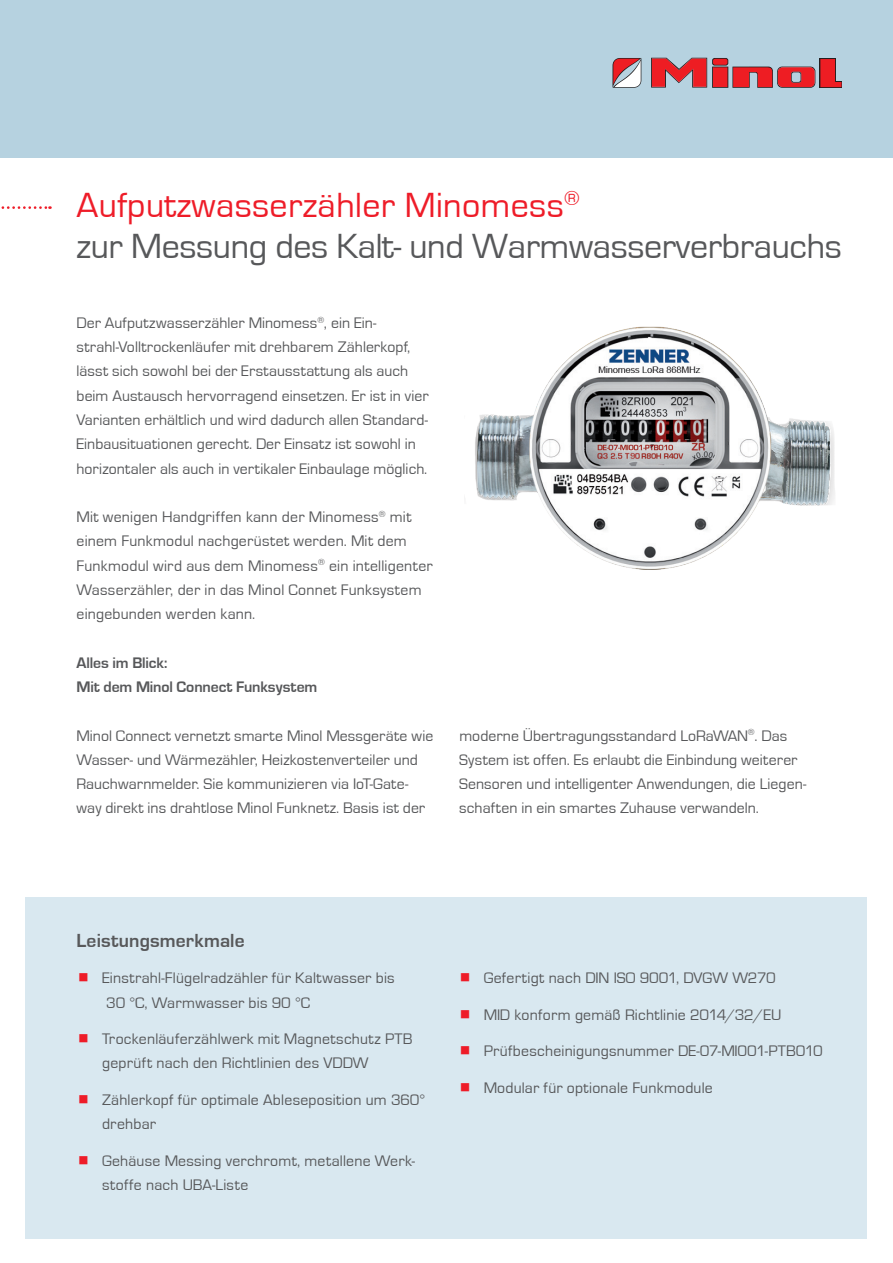
<style>
.page{position:relative;width:893px;height:1263px;background:#fff}
.page>*{position:absolute;margin:0;border:0;box-sizing:border-box;transform-origin:0 0}
.t1{font:36px/40.5px "Eurostile";letter-spacing:-.01em;color:#57585a}
.t2{font:700 19.5px "Eurostile";letter-spacing:.005em;color:#57585a}
.t3{font:15.75px/24.3px "Eurostile";letter-spacing:.01em;color:#57585a}
.t4{font:700 15.75px/24.3px "Eurostile";letter-spacing:-.01em;color:#57585a}
.s1{color:#ee1c28}
</style>
<div class="page">
<div style="left:0;top:0;width:893px;height:158px;background:#b6d2e0"></div>
<svg style="left:612px;top:58px;width:29px;height:30px"></svg>
<svg style="left:651px;top:58px;width:190px;height:30px"></svg>
<svg style="left:1px;top:206px;width:49px;height:3px"></svg>
<div style="left:26px;top:897px;width:841px;height:341px;background:#d9e8f0"></div>
<img style="left:475px;top:326px;width:360px;height:244px">
<h1 class="t1" style="left:77px;top:186px;width:767px"><span class="s1">Aufputzwasserzähler Minomess</span><sup>®<br></sup>zur Messung des Kalt- und Warmwasserverbrauchs</h1>
<p class="t3" style="left:77px;top:311px;width:354px">Der Aufputzwasserzähler Minomess<sup>®</sup>, ein Ein&shy;strahl-Volltrockenläufer mit drehbarem Zählerkopf, lässt sich sowohl bei der Erstausstattung als auch beim Austausch hervorragend einsetzen. Er ist in vier Varianten erhältlich und wird dadurch allen Standard-Einbausituationen gerecht. Der Einsatz ist sowohl in horizontaler als auch in vertikaler Einbaulage möglich.</p>
<p class="t3" style="left:77px;top:505px;width:358px">Mit wenigen Handgriffen kann der Minomess<sup>®</sup> mit einem Funkmodul nachgerüstet werden. Mit dem Funkmodul wird aus dem Minomess<sup>®</sup> ein intelligenter Wasserzähler, der in das Minol Connet Funksystem eingebunden werden kann.</p>
<p class="t4" style="left:77px;top:651px;width:242px">Alles im Blick:<br>Mit dem Minol Connect Funksystem</p>
<p class="t3" style="left:77px;top:724px;width:358px">Minol Connect vernetzt smarte Minol Messgeräte wie Wasser- und Wärmezähler, Heizkostenverteiler und Rauchwarnmelder. Sie kommunizieren via IoT-Gate&shy;way direkt ins drahtlose Minol Funknetz. Basis ist der</p>
<p class="t3" style="left:459px;top:724px;width:349px">moderne Übertragungsstandard LoRaWAN<sup>®</sup>. Das System ist offen. Es erlaubt die Einbindung weiterer Sensoren und intelligenter Anwendungen, die Liegen&shy;schaften in ein smartes Zuhause verwandeln.</p>
<p class="t2" style="left:77px;top:930px;width:170px">Leistungsmerkmale</p>
<p class="t3" style="left:102px;top:966px;width:294px">Einstrahl-Flügelradzähler für Kaltwasser bis<br>30 °C, Warmwasser bis 90 °C</p>
<p class="t3" style="left:102px;top:1027px;width:312px">Trockenläuferzählwerk mit Magnetschutz PTB geprüft nach den Richtlinien des VDDW</p>
<p class="t3" style="left:102px;top:1088px;width:325px">Zählerkopf für optimale Ableseposition um 360° drehbar</p>
<p class="t3" style="left:102px;top:1148px;width:314px">Gehäuse Messing verchromt, metallene Werk&shy;stoffe nach UBA-Liste</p>
<p class="t3" style="left:484px;top:966px;width:294px">Gefertigt nach DIN ISO 9001, DVGW W270</p>
<p class="t3" style="left:484px;top:1003px;width:299px">MID konform gemäß Richtlinie 2014/32/EU</p>
<p class="t3" style="left:484px;top:1039px;width:341px">Prüfbescheinigungsnummer DE-07-MI001-PTB010</p>
<p class="t3" style="left:484px;top:1076px;width:231px">Modular für optionale Funkmodule</p>
</div>
